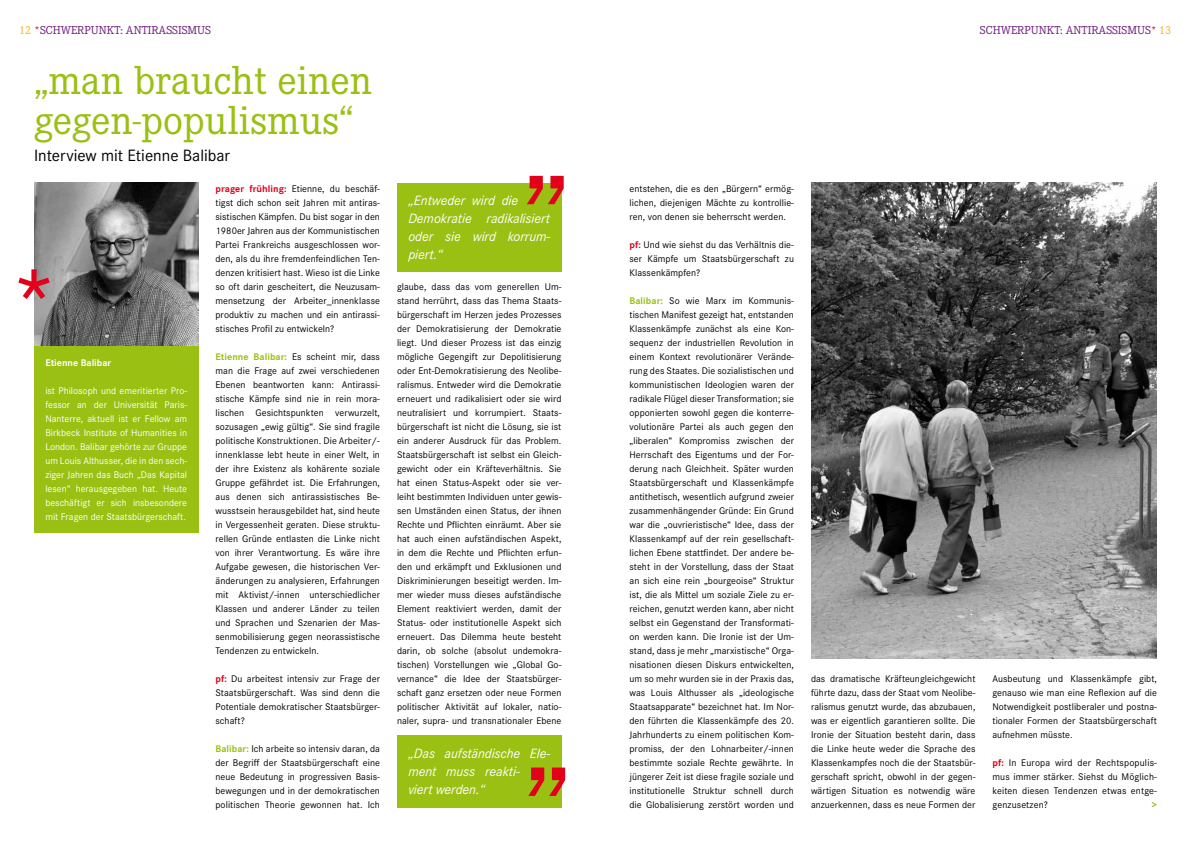
<style>
.page{position:relative;width:1191px;height:842px;background:#fff}
.page>*{position:absolute;margin:0;border:0;box-sizing:border-box;transform-origin:0 0}
.t1{font:42px/40px "Corporate E";color:#9ac013}
.t2{font:17px "Corporate S";color:#000}
.t3{font:italic 14px/18px "Corporate S";letter-spacing:-.005em;color:#fff}
.t4{font:12px "Corporate E";color:#702180}
.t5{font:10px/14px "Corporate S";letter-spacing:.005em;color:#000;text-align:justify}
.t6{font:10px/14px "Corporate S";color:#fff;text-align:justify}
.t7{font:700 10px "Corporate S";color:#fff}
.t8{font:700 10px "Corporate S";color:#9ac013}
.s1{color:#f9b526}
.s2{color:#e2001a}
.s3{font-weight:700;color:#e2001a}
.s4{font-weight:700;color:#9ac013}
</style>
<div class="page">
<img style="left:34px;top:183px;width:164px;height:164px">
<div style="left:34px;top:347px;width:164px;height:186px;background:#9ac013"></div>
<svg style="left:18px;top:269px;width:32px;height:30px"></svg>
<img style="left:811px;top:183px;width:346px;height:476px">
<div style="left:397px;top:183px;width:164px;height:89px;background:#9ac013"></div>
<svg style="left:527px;top:176px;width:36px;height:28px"></svg>
<div style="left:397px;top:736px;width:164px;height:72px;background:#9ac013"></div>
<svg style="left:528px;top:767px;width:37px;height:29px"></svg>
<p class="t4" style="left:19px;top:24px;width:154px"><span class="s1">12</span> <span class="s2">*</span>SC HWERPUNKT: ANTIRASSIS</p>
<p class="t4" style="left:1127px;top:24px;width:45px">MUS <span class="s2">*</span> <span class="s1">13</span></p>
<p class="t4" style="left:187px;top:24px;width:18px">MUS</p>
<p class="t4" style="left:980px;top:24px;width:133px">SC HWERPUNKT: ANTIRASSIS</p>
<h1 class="t1" style="left:34px;top:61px;width:340px">„MAN BRAUCHT EINEN<br>GEGEN-POPULISMUS“</h1>
<h2 class="t2" style="left:34px;top:146px;width:198px">Interview mit Etienne Balibar</h2>
<p class="t7" style="left:45px;top:357px;width:67px">Etienne Balibar</p>
<p class="t6" style="left:45px;top:384px;width:143px">ist Philosoph und emeritierter Pro&shy;fessor an der Universität Paris-Nanterre, aktuell ist er Fellow am Birkbeck Institute of Humanities in London. Balibar gehörte zur Gruppe um Louis Althusser, die in den sech&shy;ziger Jahren das Buch „Das Kapital lesen“ herausgegeben hat. Heute beschäftigt er sich insbesondere mit Fragen der Staatsbürgerschaft.</p>
<p class="t5" style="left:215px;top:182px;width:166px"><span class="s3">prager frühling:</span> Etienne, du beschäf&shy;tigst dich schon seit Jahren mit antiras&shy;sistischen Kämpfen. Du bist sogar in den 1980er Jahren aus der Kommunistischen Partei Frankreichs ausgeschlossen wor&shy;den, als du ihre fremdenfeindlichen Ten&shy;denzen kritisiert hast. Wieso ist die Linke so oft darin gescheitert, die Neuzusam&shy;mensetzung der Arbeiter_innenklasse produktiv zu machen und ein antirassi&shy;stisches Profil zu entwickeln?</p>
<p class="t5" style="left:215px;top:350px;width:166px"><span class="s4">Etienne Balibar:</span> Es scheint mir, dass man die Frage auf zwei verschiedenen Ebenen beantworten kann: Antirassi&shy;stische Kämpfe sind nie in rein mora&shy;lischen Gesichtspunkten verwurzelt, sozusagen „ewig gültig“. Sie sind fragile politische Konstruktionen. Die Arbeiter/- innenklasse lebt heute in einer Welt, in der ihre Existenz als kohärente soziale Gruppe gefährdet ist. Die Erfahrungen, aus denen sich antirassistisches Be&shy;wusstsein herausgebildet hat, sind heute in Vergessenheit geraten. Diese struktu&shy;rellen Gründe entlasten die Linke nicht von ihrer Verantwortung. Es wäre ihre Aufgabe gewesen, die historischen Ver&shy;änderungen zu analysieren, Erfahrungen mit Aktivist/-innen unterschiedlicher Klassen und anderer Länder zu teilen und Sprachen und Szenarien der Mas&shy;senmobilisierung gegen neorassistische Tendenzen zu entwickeln.</p>
<p class="t5" style="left:215px;top:672px;width:166px"><span class="s3">pf:</span> Du arbeitest intensiv zur Frage der Staatsbürgerschaft. Was sind denn die Potentiale demokratischer Staatsbürger&shy;schaft?</p>
<p class="t5" style="left:215px;top:742px;width:166px"><span class="s4">Balibar:</span> Ich arbeite so intensiv daran, da der Begriff der Staatsbürgerschaft eine neue Bedeutung in progressiven Basis&shy;bewegungen und in der demokratischen politischen Theorie gewonnen hat. Ich</p>
<h3 class="t3" style="left:408px;top:191px;width:143px">„Entweder wird die<br>Demokratie radikalisiert oder sie wird korrum&shy;piert.“</h3>
<p class="t5" style="left:397px;top:279px;width:166px">glaube, dass das vom generellen Um&shy;stand herrührt, dass das Thema Staats&shy;bürgerschaft im Herzen jedes Prozesses der Demokratisierung der Demokratie liegt. Und dieser Prozess ist das einzig mögliche Gegengift zur Depolitisierung oder Ent-Demokratisierung des Neolibe&shy;ralismus. Entweder wird die Demokratie erneuert und radikalisiert oder sie wird neutralisiert und korrumpiert. Staats&shy;bürgerschaft ist nicht die Lösung, sie ist ein anderer Ausdruck für das Problem.<br>Staatsbürgerschaft ist selbst ein Gleich&shy;gewicht oder ein Kräfteverhältnis. Sie hat einen Status-Aspekt oder sie ver&shy;leiht bestimmten Individuen unter gewis&shy;sen Umständen einen Status, der ihnen Rechte und Pflichten einräumt. Aber sie hat auch einen aufständischen Aspekt, in dem die Rechte und Pflichten erfun&shy;den und erkämpft und Exklusionen und Diskriminierungen beseitigt werden. Im&shy;mer wieder muss dieses aufständische Element reaktiviert werden, damit der Status- oder institutionelle Aspekt sich erneuert. Das Dilemma heute besteht darin, ob solche (absolut undemokra&shy;tischen) Vorstellungen wie „Global Go&shy;vernance“ die Idee der Staatsbürger&shy;schaft ganz ersetzen oder neue Formen politischer Aktivität auf lokaler, natio&shy;naler, supra- und transnationaler Ebene</p>
<h3 class="t3" style="left:408px;top:744px;width:143px">„Das aufständische Ele&shy;ment muss reakti-<br>viert werden.“</h3>
<p class="t5" style="left:629px;top:182px;width:166px">entstehen, die es den „Bürgern“ ermög&shy;lichen, diejenigen Mächte zu kontrollie&shy;ren, von denen sie beherrscht werden.</p>
<p class="t5" style="left:629px;top:238px;width:166px"><span class="s3">pf:</span> Und wie siehst du das Verhältnis die&shy;ser Kämpfe um Staatsbürgerschaft zu Klassenkämpfen?</p>
<p class="t5" style="left:629px;top:294px;width:166px"><span class="s4">Balibar:</span> So wie Marx im Kommunis&shy;tischen Manifest gezeigt hat, entstanden Klassenkämpfe zunächst als eine Kon&shy;sequenz der industriellen Revolution in einem Kontext revolutionärer Verände&shy;rung des Staates. Die sozialistischen und kommunistischen Ideologien waren der radikale Flügel dieser Transformation; sie opponierten sowohl gegen die konterre&shy;volutionäre Partei als auch gegen den „liberalen“ Kompromiss zwischen der Herrschaft des Eigentums und der For&shy;derung nach Gleichheit. Später wurden Staatsbürgerschaft und Klassenkämpfe antithetisch, wesentlich aufgrund zweier zusammenhängender Gründe: Ein Grund war die „ouvrieristische“ Idee, dass der Klassenkampf auf der rein gesellschaft&shy;lichen Ebene stattfindet. Der andere be&shy;steht in der Vorstellung, dass der Staat an sich eine rein „bourgeoise“ Struktur ist, die als Mittel um soziale Ziele zu er&shy;reichen, genutzt werden kann, aber nicht selbst ein Gegenstand der Transformati&shy;on werden kann. Die Ironie ist der Um&shy;stand, dass je mehr „marxistische“ Orga&shy;nisationen diesen Diskurs entwickelten, um so mehr wurden sie in der Praxis das, was Louis Althusser als „ideologische Staatsapparate“ bezeichnet hat. Im Nor&shy;den führten die Klassenkämpfe des 20.<br>Jahrhunderts zu einem politischen Kom&shy;promiss, der den Lohnarbeiter/-innen bestimmte soziale Rechte gewährte. In jüngerer Zeit ist diese fragile soziale und institutionelle Struktur schnell durch die Globalisierung zerstört worden und</p>
<p class="t5" style="left:811px;top:672px;width:166px">das dramatische Kräfteungleichgewicht führte dazu, dass der Staat vom Neolibe&shy;ralismus genutzt wurde, das abzubauen, was er eigentlich garantieren sollte. Die Ironie der Situation besteht darin, dass die Linke heute weder die Sprache des Klassenkampfes noch die der Staatsbür&shy;gerschaft spricht, obwohl in der gegen&shy;wärtigen Situation es notwendig wäre anzuerkennen, dass es neue Formen der</p>
<p class="t5" style="left:992px;top:672px;width:166px">Ausbeutung und Klassenkämpfe gibt, genauso wie man eine Reflexion auf die Notwendigkeit postliberaler und postna&shy;tionaler Formen der Staatsbürgerschaft aufnehmen müsste.</p>
<p class="t5" style="left:992px;top:756px;width:166px"><span class="s3">pf:</span> In Europa wird der Rechtspopulis&shy;mus immer stärker. Siehst du Möglich&shy;keiten diesen Tendenzen etwas entge&shy;genzusetzen?</p>
<p class="t8" style="left:1152px;top:799px;width:6px">&gt;</p>
</div>
